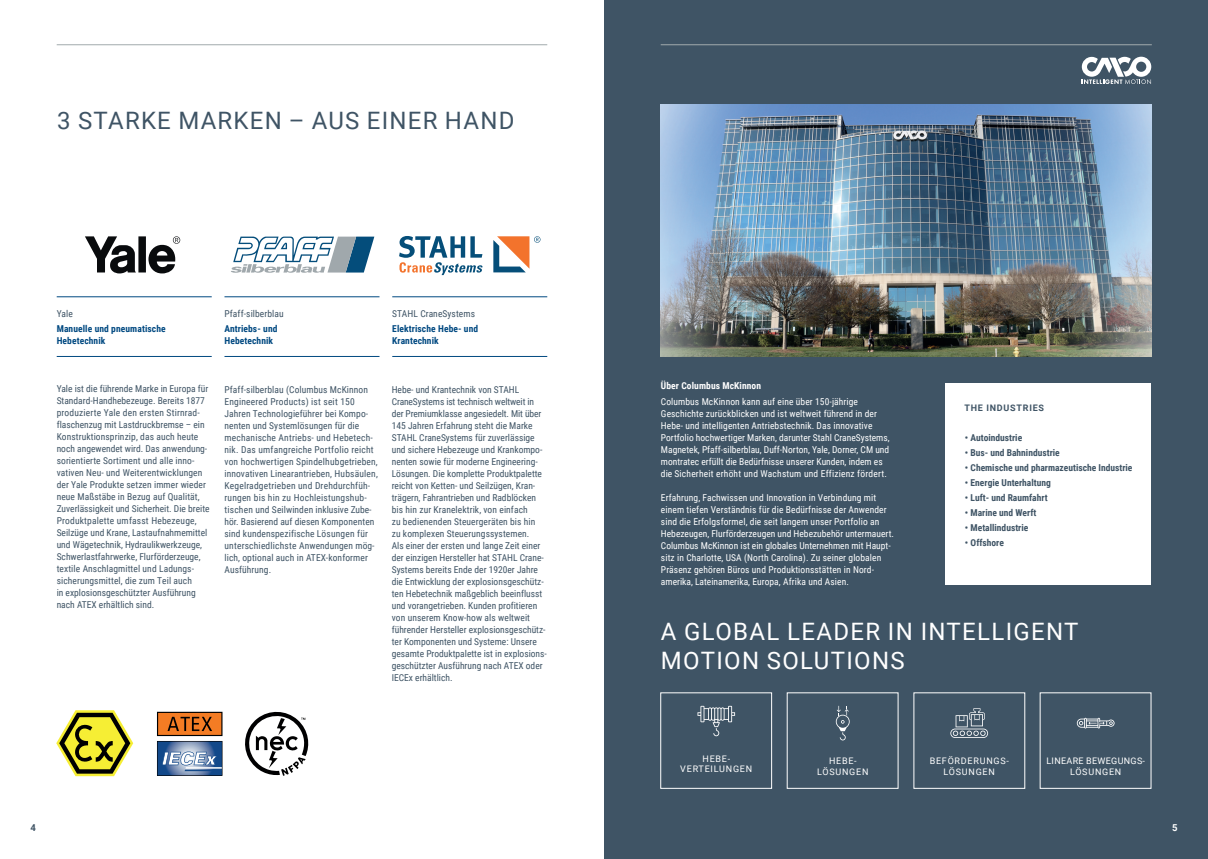
<style>
.page{position:relative;width:1208px;height:859px;background:#fff}
.page>*{position:absolute;margin:0;border:0;box-sizing:border-box;transform-origin:0 0}
.t1{font:24px/28.8px "Roboto";letter-spacing:.055em;color:#fff}
.t2{font:24px "Roboto";letter-spacing:.05em;color:#3f5465}
.t3{font:9.5px/12px "Roboto Condensed";color:#3f5465}
.t4{font:9.5px/12px "Roboto Condensed";letter-spacing:.01em;color:#fff}
.t5{font:700 9.5px "Roboto Condensed";color:#3f5465}
.t6{font:700 9.5px/12px "Roboto Condensed";letter-spacing:.01em;color:#004981}
.t7{font:700 9.5px "Roboto Condensed";letter-spacing:.01em;color:#fff}
.t8{font:700 9.5px "Roboto";color:#3f5465}
.t9{font:700 9.5px "Roboto";color:#fff}
.t10{font:9px/10.8px "Roboto";letter-spacing:.085em;color:#fff;text-align:center}
.t11{font:9px/10.8px "Roboto";letter-spacing:.035em;color:#fff;text-align:center}
.t12{font:700 9px "Roboto";letter-spacing:.085em;color:#3f5465}
</style>
<div class="page">
<div style="left:604px;top:0;width:604px;height:859px;background:#3f5465"></div>
<div style="left:945px;top:383px;width:206px;height:202px;background:#fff"></div>
<hr style="left:57px;top:45px;width:490px;height:1px;background:#a2aaad">
<hr style="left:57px;top:356px;width:155px;height:1px;background:#004981">
<hr style="left:224px;top:356px;width:155px;height:1px;background:#004981">
<hr style="left:392px;top:356px;width:155px;height:1px;background:#004981">
<hr style="left:57px;top:297px;width:155px;height:1px;background:#004981">
<hr style="left:224px;top:297px;width:155px;height:1px;background:#004981">
<hr style="left:392px;top:297px;width:155px;height:1px;background:#004981">
<hr style="left:660px;top:45px;width:491px;height:1px;background:#a2aaad">
<svg style="left:1081px;top:57px;width:70px;height:27px"></svg>
<svg style="left:85px;top:236px;width:95px;height:38px"></svg>
<svg style="left:399px;top:236px;width:84px;height:39px"></svg>
<svg style="left:493px;top:236px;width:47px;height:36px"></svg>
<svg style="left:231px;top:237px;width:143px;height:36px"></svg>
<svg style="left:56px;top:710px;width:77px;height:66px"></svg>
<svg style="left:245px;top:712px;width:63px;height:64px"></svg>
<svg style="left:157px;top:712px;width:65px;height:64px;background:#93807c"></svg>
<svg style="left:836px;top:706px;width:13px;height:34px"></svg>
<svg style="left:697px;top:706px;width:38px;height:30px"></svg>
<svg style="left:950px;top:708px;width:38px;height:30px"></svg>
<svg style="left:1076px;top:718px;width:38px;height:10px"></svg>
<div style="left:660px;top:693px;width:112px;height:96px;border:1px solid #fff"></div>
<div style="left:787px;top:693px;width:111px;height:96px;border:1px solid #fff"></div>
<div style="left:913px;top:693px;width:112px;height:96px;border:1px solid #fff"></div>
<img style="left:660px;top:105px;width:491px;height:251px">
<h1 class="t2" style="left:57px;top:103px;width:459px">3 STARKE MARKEN – AUS EINER HAND</h1>
<p class="t3" style="left:57px;top:307px;width:18px">Yale</p>
<p class="t6" style="left:57px;top:322px;width:110px">Manuelle und pneumatische<br>Hebetechnik</p>
<p class="t3" style="left:224px;top:307px;width:61px">Pfaff-silberblau</p>
<p class="t6" style="left:224px;top:322px;width:54px">Antriebs- und<br>Hebetechnik</p>
<p class="t3" style="left:392px;top:307px;width:84px">STAHL CraneSystems</p>
<p class="t6" style="left:392px;top:322px;width:87px">Elektrische Hebe- und<br>Krantechnik</p>
<p class="t3" style="left:57px;top:383px;width:154px">Yale ist die führende Marke in Europa für Standard-Handhebezeuge. Bereits 1877 produzierte Yale den ersten Stirnrad&shy;flaschenzug mit Lastdruckbremse – ein Konstruktionsprinzip, das auch heute noch angewendet wird. Das anwendung&shy;sorientierte Sortiment und alle inno&shy;vativen Neu- und Weiterentwicklungen der Yale Produkte setzen immer wieder neue Maßstäbe in Bezug auf Qualität, Zuverlässigkeit und Sicherheit. Die breite Produktpalette umfasst Hebezeuge, Seilzüge und Krane, Lastaufnahmemittel und Wägetechnik, Hydraulikwerkzeuge, Schwerlastfahrwerke, Flurförderzeuge, textile Anschlagmittel und Ladungs&shy;sicherungsmittel, die zum Teil auch<br>in explosionsgeschützter Ausführung nach ATEX erhältlich sind.</p>
<p class="t3" style="left:224px;top:383px;width:155px">Pfaff-silberblau (Columbus McKinnon Engineered Products) ist seit 150<br>Jahren Technologieführer bei Kompo&shy;nenten und Systemlösungen für die mechanische Antriebs- und Hebetech&shy;nik. Das umfangreiche Portfolio reicht von hochwertigen Spindelhubgetrieben, innovativen Linearantrieben, Hubsäulen, Kegelradgetrieben und Drehdurchfüh&shy;rungen bis hin zu Hochleistungshub&shy;tischen und Seilwinden inklusive Zube&shy;hör. Basierend auf diesen Komponenten sind kundenspezifische Lösungen für unterschiedlichste Anwendungen mög&shy;lich, optional auch in ATEX-konformer Ausführung.</p>
<p class="t3" style="left:392px;top:383px;width:157px">Hebe- und Krantechnik von STAHL CraneSystems ist technisch weltweit in der Premiumklasse angesiedelt. Mit über 145 Jahren Erfahrung steht die Marke STAHL CraneSystems für zuverlässige und sichere Hebezeuge und Krankompo&shy;nenten sowie für moderne Engineering-Lösungen. Die komplette Produktpalette reicht von Ketten- und Seilzügen, Kran&shy;trägern, Fahrantrieben und Radblöcken bis hin zur Kranelektrik, von einfach<br>zu bedienenden Steuergeräten bis hin<br>zu komplexen Steuerungssystemen.<br>Als einer der ersten und lange Zeit einer der einzigen Hersteller hat STAHL Crane-Systems bereits Ende der 1920er Jahre die Entwicklung der explosionsgeschütz&shy;ten Hebetechnik maßgeblich beeinflusst und vorangetrieben. Kunden profitieren von unserem Know-how als weltweit führender Hersteller explosionsgeschütz&shy;ter Komponenten und Systeme: Unsere gesamte Produktpalette ist in explosions&shy;geschützter Ausführung nach ATEX oder IECEx erhältlich.</p>
<p class="t7" style="left:661px;top:379px;width:102px">Über Columbus McKinnon</p>
<p class="t4" style="left:661px;top:395px;width:230px">Columbus McKinnon kann auf eine über 150-jährige Geschichte zurückblicken und ist weltweit führend in der Hebe- und intelligenten Antriebstechnik. Das innovative Portfolio hochwertiger Marken, darunter Stahl CraneSystems, Magnetek, Pfaff-silberblau, Duff-Norton, Yale, Dorner, CM und montratec erfüllt die Bedürfnisse unserer Kunden, indem es die Sicherheit erhöht und Wachstum und Effizienz fördert.</p>
<p class="t4" style="left:661px;top:491px;width:234px">Erfahrung, Fachwissen und Innovation in Verbindung mit einem tiefen Verständnis für die Bedürfnisse der Anwender sind die Erfolgsformel, die seit langem unser Portfolio an Hebezeugen, Flurförderzeugen und Hebezubehör untermauert.<br>Columbus McKinnon ist ein globales Unternehmen mit Haupt&shy;sitz in Charlotte, USA (North Carolina). Zu seiner globalen Präsenz gehören Büros und Produktionsstätten in Nord&shy;amerika, Lateinamerika, Europa, Afrika und Asien.</p>
<p class="t12" style="left:964px;top:402px;width:81px">THE INDUSTRIES</p>
<p class="t5" style="left:965px;top:430px;width:59px">• Autoindustrie</p>
<p class="t5" style="left:965px;top:445px;width:96px">• Bus- und Bahnindustrie</p>
<p class="t5" style="left:965px;top:460px;width:169px">• Chemische und pharmazeutische Industrie</p>
<p class="t5" style="left:965px;top:475px;width:87px">• Energie Unterhaltung</p>
<p class="t5" style="left:965px;top:490px;width:84px">• Luft- und Raumfahrt</p>
<p class="t5" style="left:965px;top:505px;width:73px">• Marine und Werft</p>
<p class="t5" style="left:965px;top:520px;width:65px">• Metallindustrie</p>
<p class="t5" style="left:965px;top:535px;width:41px">• Offshore</p>
<h1 class="t1" style="left:661px;top:616px;width:419px">A GLOBAL LEADER IN INTELLIGENT<br>MOTION SOLUTIONS</h1>
<p class="t10" style="left:680px;top:753px;width:73px">HEBE-<br>VERTEILUNGEN</p>
<p class="t10" style="left:929px;top:755px;width:81px">BEFÖRDERUNGS-<br>LÖSUNGEN</p>
<p class="t11" style="left:1046px;top:755px;width:100px">LINEARE BEWEGUNGS-<br>LÖSUNGEN</p>
<p class="t10" style="left:817px;top:755px;width:53px">HEBE-<br>LÖSUNGEN</p>
<p class="t8" style="left:30px;top:821px;width:7px">4</p>
<p class="t9" style="left:1172px;top:821px;width:7px">5</p>
</div>
